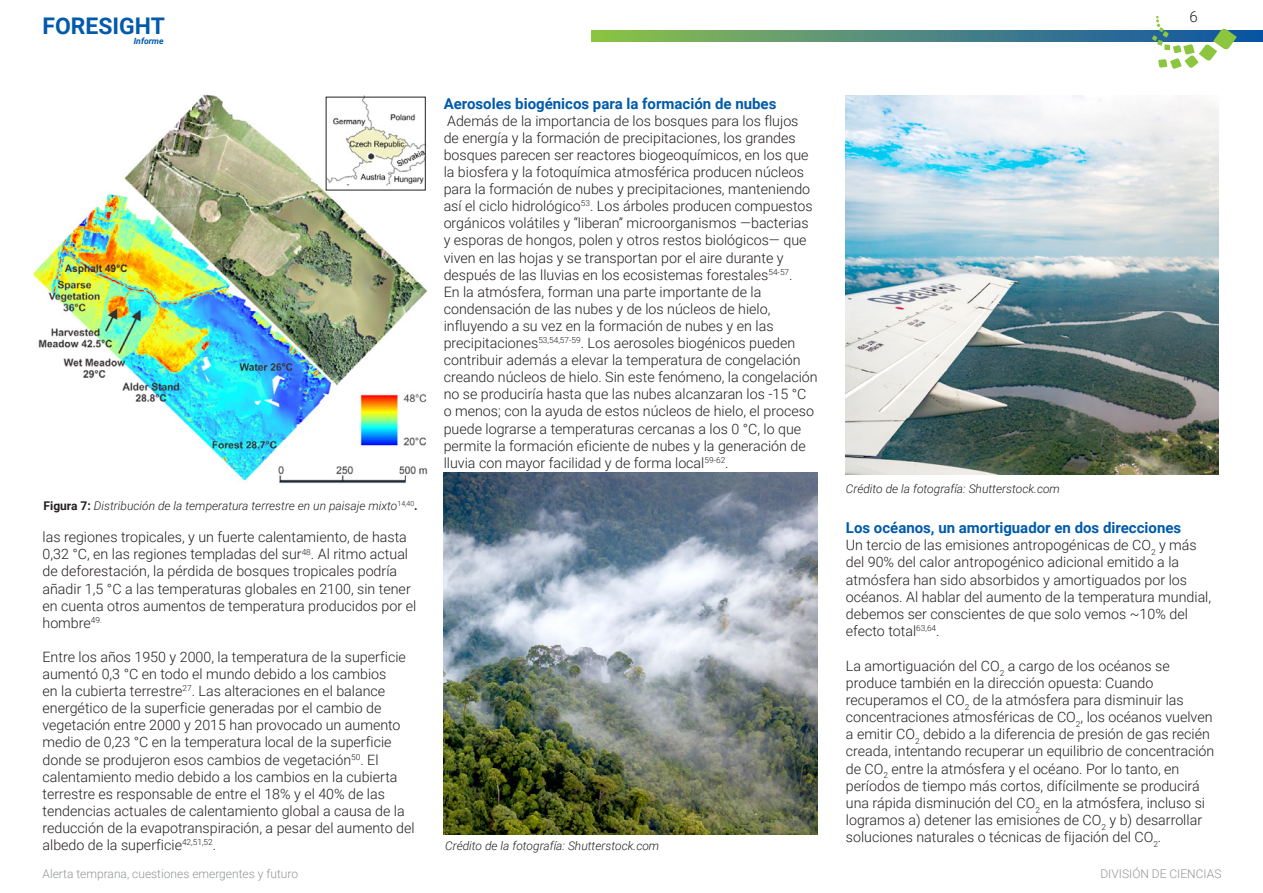
<style>
.page{position:relative;width:1263px;height:893px;background:#fff}
.page>*{position:absolute;margin:0;border:0;box-sizing:border-box;transform-origin:0 0}
.t1{font:700 22.95px "Roboto";color:#015aaa}
.FB_Section_heading{font:700 15px "Roboto";color:#015aaa}
.t2{font:300 15px "Roboto";color:#231f20}
.Body{font:300 14.25px/17.1px "Roboto";color:#231f20}
.FB_Section_heading-2{font:italic 300 12px "Roboto";color:#231f20}
.t3{font:300 12px "Roboto";color:#939598}
.t4{font:italic 700 8.7px "Roboto";color:#015aaa}
.s1{font-weight:700;font-style:normal}
</style>
<div class="page">
<svg style="left:591px;top:30px;width:672px;height:12px;background:#548e78"></svg>
<svg style="left:1152px;top:16px;width:85px;height:53px"></svg>
<img style="left:33px;top:94px;width:395px;height:390px">
<img style="left:443px;top:472px;width:375px;height:362px">
<img style="left:846px;top:96px;width:372px;height:378px">
<h1 class="t1" style="left:43px;top:10px;width:124px">FORESIGHT</h1>
<p class="t4" style="left:134px;top:35px;width:32px">Informe</p>
<p class="FB_Section_heading-2" style="left:44px;top:498px;width:376px"><span class="s1">Figura 7:</span> Distribución de la temperatura terrestre en un paisaje mixto<sup>14,40</sup><span class="s1">.</span></p>
<p class="Body" style="left:43px;top:528px;width:375px">las regiones tropicales, y un fuerte calentamiento, de hasta 0,32 °C, en las regiones templadas del sur<sup>48</sup>. Al ritmo actual de deforestación, la pérdida de bosques tropicales podría añadir 1,5 °C a las temperaturas globales en 2100, sin tener en cuenta otros aumentos de temperatura producidos por el hombre<sup>49.</sup></p>
<p class="Body" style="left:43px;top:648px;width:374px">Entre los años 1950 y 2000, la temperatura de la superficie aumentó 0,3 °C en todo el mundo debido a los cambios<br>en la cubierta terrestre<sup>27</sup>. Las alteraciones en el balance energético de la superficie generadas por el cambio de vegetación entre 2000 y 2015 han provocado un aumento medio de 0,23 °C en la temperatura local de la superficie donde se produjeron esos cambios de vegetación<sup>50</sup>. El calentamiento medio debido a los cambios en la cubierta terrestre es responsable de entre el 18% y el 40% de las tendencias actuales de calentamiento global a causa de la reducción de la evapotranspiración, a pesar del aumento del albedo de la superficie<sup>42,51,52</sup>.</p>
<p class="FB_Section_heading" style="left:444px;top:93px;width:334px">Aerosoles biogénicos para la formación de nubes</p>
<p class="Body" style="left:444px;top:112px;width:376px">Además de la importancia de los bosques para los flujos<br>de energía y la formación de precipitaciones, los grandes bosques parecen ser reactores biogeoquímicos, en los que la biosfera y la fotoquímica atmosférica producen núcleos para la formación de nubes y precipitaciones, manteniendo así el ciclo hidrológico<sup>53</sup>. Los árboles producen compuestos orgánicos volátiles y “liberan” microorganismos —bacterias y esporas de hongos, polen y otros restos biológicos— que viven en las hojas y se transportan por el aire durante y después de las lluvias en los ecosistemas forestales<sup>54-57</sup>.<br>En la atmósfera, forman una parte importante de la condensación de las nubes y de los núcleos de hielo, influyendo a su vez en la formación de nubes y en las precipitaciones<sup>53,54,57-59</sup>. Los aerosoles biogénicos pueden contribuir además a elevar la temperatura de congelación creando núcleos de hielo. Sin este fenómeno, la congelación no se produciría hasta que las nubes alcanzaran los -15 °C o menos; con la ayuda de estos núcleos de hielo, el proceso puede lograrse a temperaturas cercanas a los 0 °C, lo que permite la formación eficiente de nubes y la generación de lluvia con mayor facilidad y de forma local<sup>59-62</sup>.</p>
<p class="FB_Section_heading-2" style="left:445px;top:838px;width:216px">Crédito de la fotografía: Shutterstock.com</p>
<p class="t2" style="left:1189px;top:6px;width:10px">6</p>
<p class="FB_Section_heading-2" style="left:846px;top:481px;width:216px">Crédito de la fotografía: Shutterstock.com</p>
<p class="FB_Section_heading" style="left:846px;top:517px;width:337px">Los océanos, un amortiguador en dos direcciones</p>
<p class="Body" style="left:846px;top:536px;width:367px">Un tercio de las emisiones antropogénicas de CO<sub>2</sub> y más del 90% del calor antropogénico adicional emitido a la atmósfera han sido absorbidos y amortiguados por los océanos. Al hablar del aumento de la temperatura mundial, debemos ser conscientes de que solo vemos ~10% del efecto total<sup>63,64</sup>.</p>
<p class="Body" style="left:846px;top:657px;width:370px">La amortiguación del CO<sub>2</sub> a cargo de los océanos se produce también en la dirección opuesta: Cuando recuperamos el CO<sub>2</sub> de la atmósfera para disminuir las concentraciones atmosféricas de CO<sub>2</sub>, los océanos vuelven a emitir CO<sub>2</sub> debido a la diferencia de presión de gas recién creada, intentando recuperar un equilibrio de concentración de CO<sub>2</sub> entre la atmósfera y el océano. Por lo tanto, en períodos de tiempo más cortos, difícilmente se producirá una rápida disminución del CO<sub>2</sub> en la atmósfera, incluso si logramos a) detener las emisiones de CO<sub>2</sub> y b) desarrollar soluciones naturales o técnicas de fijación del CO<sub>2</sub>.</p>
<p class="t3" style="left:43px;top:865px;width:257px">Alerta temprana, cuestiones emergentes y futuro</p>
<p class="t3" style="left:1100px;top:865px;width:123px">DIVISIÓN DE CIENCIAS</p>
</div>
